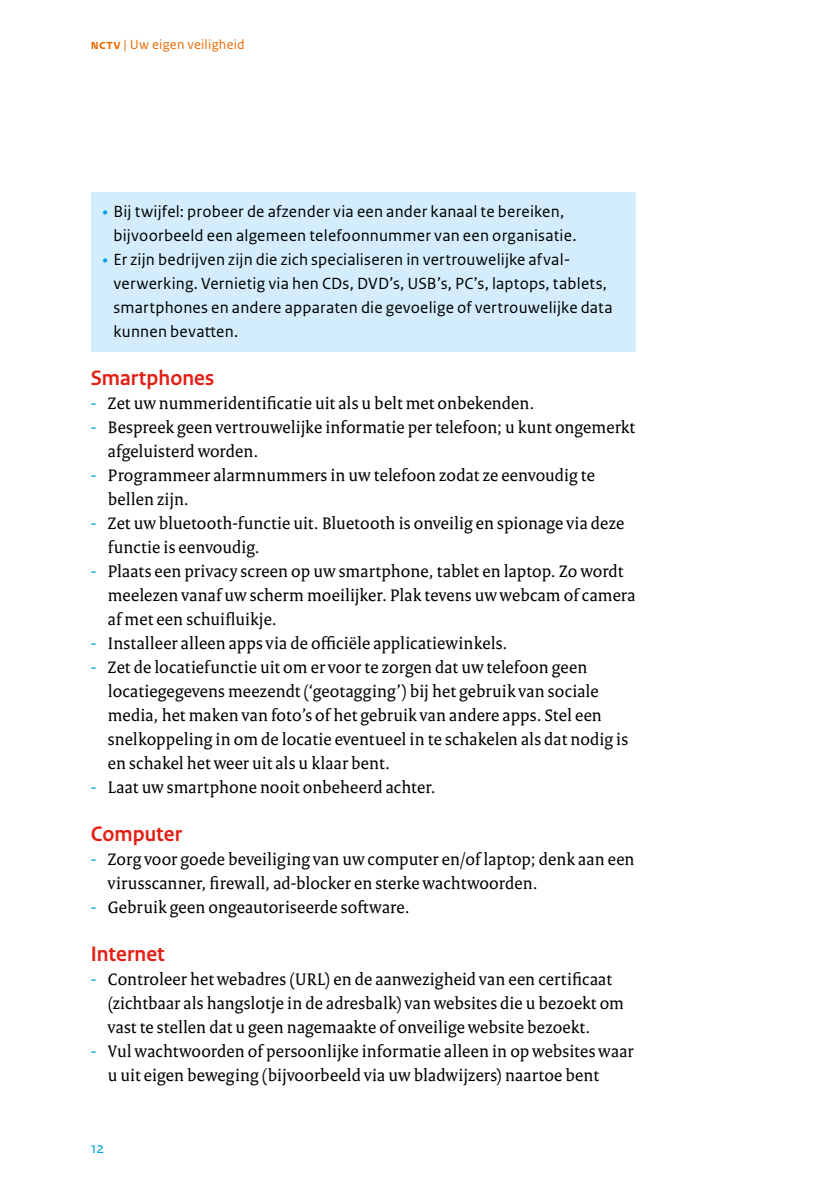
<style>
.page{position:relative;width:840px;height:1191px;background:#fff}
.page>*{position:absolute;margin:0;border:0;box-sizing:border-box;transform-origin:0 0}
.NCTV_3__TUSSENKOP_1{font:700 22px "Rijksoverheid Sans Heading";letter-spacing:.005em;color:#e31f13}
.t1{font:18px/24px "Rijksoverheid Serif";letter-spacing:.01em;color:#000}
.t2{font:17px/24px "Rijksoverheid Sans Text";letter-spacing:.01em;color:#000}
.t3{font:16px "Rijksoverheid Sans Text";color:#009ee3}
.t4{font:14px "Rijksoverheid Sans Text";letter-spacing:.02em;color:#ed6a04}
.s1{font-weight:700}
.s2{font-family:"Rijksoverheid Serif";color:#009ee3}
.s3{color:#009ee3}
</style>
<div class="page">
<div style="left:91px;top:192px;width:544px;height:63px;background:#d3edfc"></div>
<div style="left:91px;top:240px;width:544px;height:111px;background:#d3edfc"></div>
<p class="t4" style="left:91px;top:36px;width:155px"><span class="s1">nctv</span> | Uw eigen veiligheid</p>
<p class="t2" style="left:113px;top:199px;width:464px;text-indent:-11px"><span class="s2">•</span> Bij twijfel: probeer de afzender via een ander kanaal te bereiken, bijvoorbeeld een algemeen telefoonnummer van een organisatie.</p>
<p class="t2" style="left:113px;top:247px;width:500px;text-indent:-11px"><span class="s2">•</span> Er zijn bedrijven zijn die zich specialiseren in vertrouwelijke afval&shy;verwerking. Vernietig via hen CDs, DVD’s, USB’s, PC’s, laptops, tablets, smartphones en andere apparaten die gevoelige of vertrouwelijke data kunnen bevatten.</p>
<p class="NCTV_3__TUSSENKOP_1" style="left:91px;top:365px;width:125px">Smartphones</p>
<p class="t1" style="left:91px;top:391px;width:445px"><span class="s3">-</span> Zet uw nummeridentificatie uit als u belt met onbekenden.</p>
<p class="t1" style="left:108px;top:415px;width:528px;text-indent:-17px"><span class="s3">-</span> Bespreek geen vertrouwelijke informatie per telefoon; u kunt ongemerkt afgeluisterd worden.</p>
<p class="t1" style="left:108px;top:463px;width:488px;text-indent:-17px"><span class="s3">-</span> Programmeer alarmnummers in uw telefoon zodat ze eenvoudig te bellen zijn.</p>
<p class="t1" style="left:108px;top:511px;width:517px;text-indent:-17px"><span class="s3">-</span> Zet uw bluetooth-functie uit. Bluetooth is onveilig en spionage via deze functie is eenvoudig.</p>
<p class="t1" style="left:108px;top:559px;width:529px;text-indent:-17px"><span class="s3">-</span> Plaats een privacy screen op uw smartphone, tablet en laptop. Zo wordt meelezen vanaf uw scherm moeilijker. Plak tevens uw webcam of camera af met een schuifluikje.</p>
<p class="t1" style="left:91px;top:631px;width:418px"><span class="s3">-</span> Installeer alleen apps via de officiële applicatiewinkels.</p>
<p class="t1" style="left:108px;top:655px;width:521px;text-indent:-17px"><span class="s3">-</span> Zet de locatiefunctie uit om er voor te zorgen dat uw telefoon geen locatiegegevens meezendt (‘geotagging’) bij het gebruik van sociale media, het maken van foto’s of het gebruik van andere apps. Stel een snelkoppeling in om de locatie eventueel in te schakelen als dat nodig is en schakel het weer uit als u klaar bent.</p>
<p class="t1" style="left:91px;top:775px;width:346px"><span class="s3">-</span> Laat uw smartphone nooit onbeheerd achter.</p>
<p class="NCTV_3__TUSSENKOP_1" style="left:91px;top:821px;width:93px">Computer</p>
<p class="t1" style="left:108px;top:847px;width:528px;text-indent:-17px"><span class="s3">-</span> Zorg voor goede beveiliging van uw computer en/of laptop; denk aan een virusscanner, firewall, ad-blocker en sterke wachtwoorden.</p>
<p class="t1" style="left:91px;top:895px;width:320px"><span class="s3">-</span> Gebruik geen ongeautoriseerde software.</p>
<p class="NCTV_3__TUSSENKOP_1" style="left:91px;top:941px;width:75px">Internet</p>
<p class="t1" style="left:108px;top:967px;width:517px;text-indent:-17px"><span class="s3">-</span> Controleer het webadres (URL) en de aanwezigheid van een certificaat (zichtbaar als hangslotje in de adresbalk) van websites die u bezoekt om vast te stellen dat u geen nagemaakte of onveilige website bezoekt.</p>
<p class="t1" style="left:108px;top:1039px;width:527px;text-indent:-17px"><span class="s3">-</span> Vul wachtwoorden of persoonlijke informatie alleen in op websites waar u uit eigen beweging (bijvoorbeeld via uw bladwijzers) naartoe bent</p>
<p class="t3" style="left:91px;top:1138px;width:15px">12</p>
</div>
